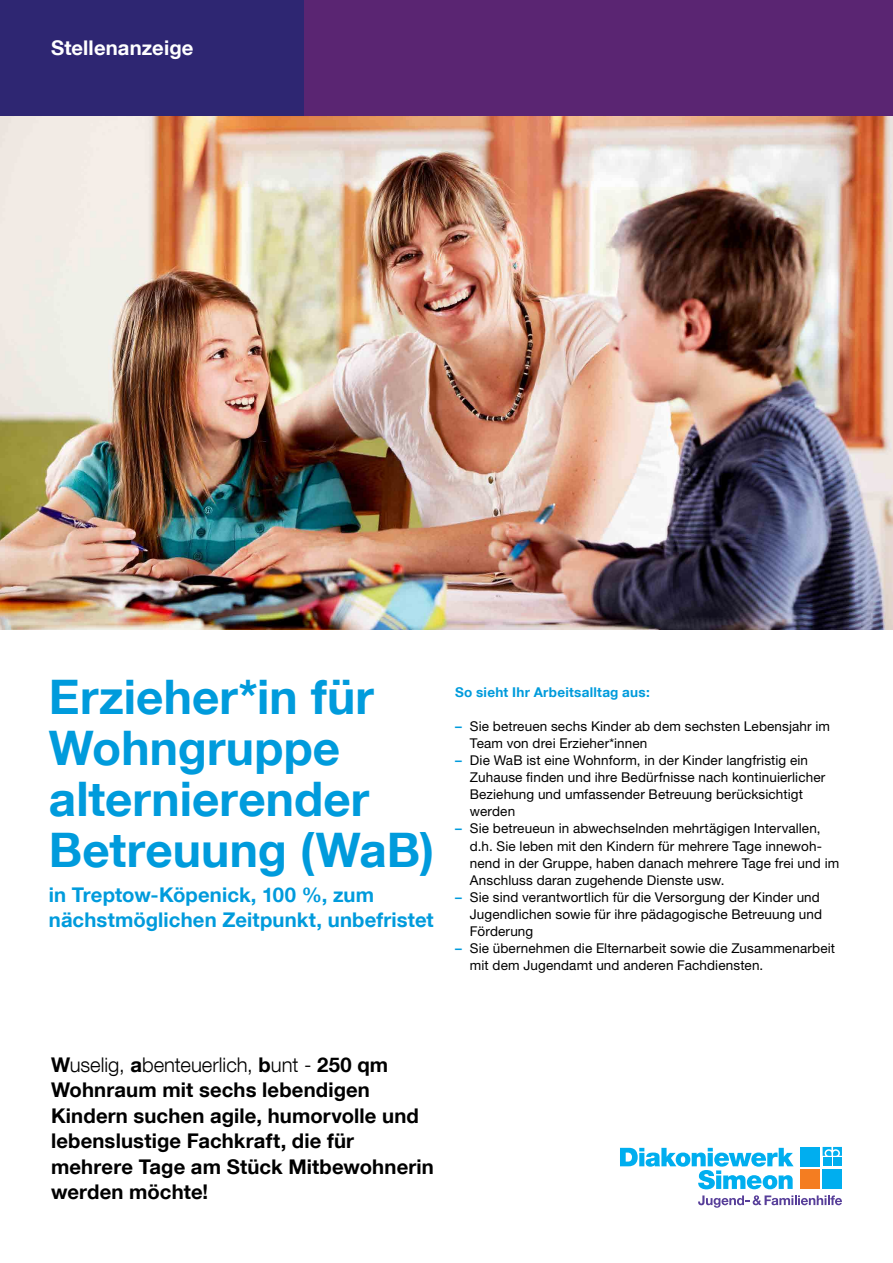
<style>
.page{position:relative;width:893px;height:1263px;background:#fff}
.page>*{position:absolute;margin:0;border:0;box-sizing:border-box;transform-origin:0 0}
._05_Headline_31_75pt{font:700 47.7px/51px "Helvetica Neue LT Com";color:#009bdc}
._01_Texte_13_5pt_Bol{font:700 20.25px/25.5px "Helvetica Neue LT Com";letter-spacing:.005em;color:#000}
._05_Headline_31_75pt-2{font:700 20.25px/25.5px "Helvetica Neue LT Com";letter-spacing:.005em;color:#009bdc}
._01_Texte_13_5pt_Bol-2{font:700 20.25px "Helvetica Neue LT Com";letter-spacing:.005em;color:#fff}
._02_Texte_9pt_Roman{font:13.5px/17px "Helvetica Neue LT Pro";letter-spacing:.01em;color:#000}
._03_Texte_9pt_Bold_B{font:700 13.5px "Helvetica Neue LT Com";letter-spacing:.02em;color:#009bdc}
.s1{font-family:"Helvetica Neue LT Com";font-weight:700;color:#009bdc}
.s2{font-weight:300}
</style>
<div class="page">
<div style="left:303px;top:0;width:590px;height:117px;background:#5a2572"></div>
<div style="left:0;top:0;width:303px;height:117px;background:#2e2672"></div>
<img style="left:0;top:117px;width:893px;height:512px">
<svg style="left:698px;top:1195px;width:144px;height:13px"></svg>
<div style="left:800px;top:1169px;width:19px;height:20px;background:#f47d21"></div>
<div style="left:823px;top:1169px;width:19px;height:20px;background:#00aeef"></div>
<div style="left:800px;top:1147px;width:19px;height:19px;background:#00aeef"></div>
<svg style="left:620px;top:1148px;width:174px;height:41px"></svg>
<svg style="left:823px;top:1147px;width:19px;height:9px"></svg>
<div style="left:823px;top:1157px;width:8px;height:9px;background:#00aeef"></div>
<div style="left:833px;top:1157px;width:9px;height:9px;background:#00aeef"></div>
<p class="_01_Texte_13_5pt_Bol-2" style="left:51px;top:35px;width:144px">Stellenanzeige</p>
<p class="_05_Headline_31_75pt" style="left:49px;top:670px;width:387px">Erzieher*in für<br>Wohngruppe alternierender<br>Betreuung (WaB)</p>
<p class="_05_Headline_31_75pt-2" style="left:49px;top:881px;width:386px">in Treptow-Köpenick, 100 %, zum nächstmöglichen Zeitpunkt, unbefristet</p>
<p class="_03_Texte_9pt_Bold_B" style="left:455px;top:684px;width:196px">So sieht Ihr Arbeitsalltag aus:</p>
<p class="_02_Texte_9pt_Roman" style="left:470px;top:718px;width:362px;text-indent:-15px"><span class="s1">–</span> Sie betreuen sechs Kinder ab dem sechsten Lebensjahr im<br>Team von drei Erzieher*innen</p>
<p class="_02_Texte_9pt_Roman" style="left:470px;top:752px;width:357px;text-indent:-15px"><span class="s1">–</span> Die WaB ist eine Wohnform, in der Kinder langfristig ein Zuhause finden und ihre Bedürfnisse nach kontinuierlicher Beziehung und umfassender Betreuung berücksichtigt werden</p>
<p class="_02_Texte_9pt_Roman" style="left:470px;top:820px;width:371px;text-indent:-15px"><span class="s1">–</span> Sie betreueun in abwechselnden mehrtägigen Intervallen, d.h. Sie leben mit den Kindern für mehrere Tage innewoh&shy;nend in der Gruppe, haben danach mehrere Tage frei und im Anschluss daran zugehende Dienste usw.</p>
<p class="_02_Texte_9pt_Roman" style="left:470px;top:888px;width:354px;text-indent:-15px"><span class="s1">–</span> Sie sind verantwortlich für die Versorgung der Kinder und<br>Jugendlichen sowie für ihre pädagogische Betreuung und<br>Förderung</p>
<p class="_02_Texte_9pt_Roman" style="left:470px;top:939px;width:367px;text-indent:-15px"><span class="s1">–</span> Sie übernehmen die Elternarbeit sowie die Zusammenarbeit mit dem Jugendamt und anderen Fachdiensten.</p>
<p class="_01_Texte_13_5pt_Bol" style="left:51px;top:1051px;width:384px">W<span class="s2">uselig,</span> a<span class="s2">benteuerlich,</span> b<span class="s2">unt -</span> 250 qm<br>Wohnraum mit sechs lebendigen<br>Kindern suchen agile, humorvolle und lebenslustige Fachkraft, die für mehrere Tage am Stück Mitbewohnerin werden möchte!</p>
</div>
